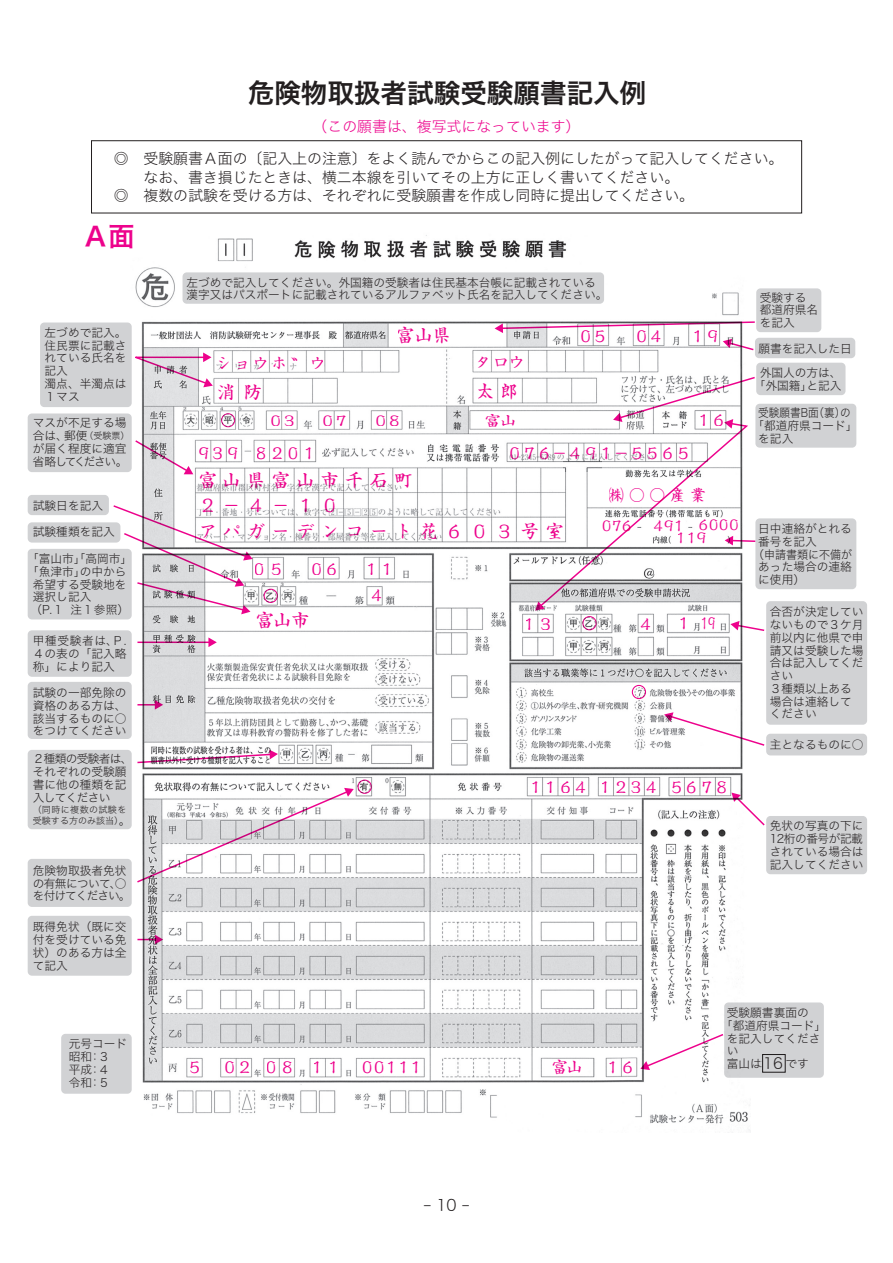
<style>
.page{position:relative;width:893px;height:1263px;background:#fff}
.page>*{position:absolute;margin:0;border:0;box-sizing:border-box;transform-origin:0 0}
.t1{font:26.55px "Hira Kaku Pro W6";color:#231f20}
.t2{font:26.1px "Hira Kaku Pro W6";color:#ed028c}
.t3{font:18px/25.5px "Sei Kai CB1 Std";letter-spacing:.365em;color:#ed028c}
.t4{font:15.75px/27px "Sei Kai CB1 Std";color:#ed028c;text-align:center}
.t5{font:15.75px "Sei Kai CB1 Std";letter-spacing:-.02em;color:#ed028c}
.t6{font:15.75px "Sei Kai CB1 Std";letter-spacing:-.04em;color:#ed028c}
.t7{font:15.75px "Hiragino Sans W2";color:#231f20}
.t8{font:15.3px "Hiragino Sans W2";color:#231f20}
.t9{font:14.85px/32.4px "Hiragino Sans W2";color:#231f20;text-align:center}
.t10{font:14.25px/12.1px "Sei Kai CB1 Std";letter-spacing:.035em;color:#ed028c}
.t11{font:14.25px "Sei Kai CB1 Std";letter-spacing:.035em;color:#ed028c;scale:1.11 1}
.t12{font:11.7px/12.8px "Hiragino Sans W2";color:#231f20}
.t13{font:11.7px/12.8px "Hiragino Sans W2";letter-spacing:-.055em;color:#231f20}
.t14{font:11.7px "Hiragino Sans W2";color:#231f20;scale:.91 1}
.t15{font:9px/10.9px "Hiragino Sans W2";letter-spacing:.02em;color:#231f20}
.s1{color:#ed028c}
.s2{font-size:9px}
.s3{font-size:11.7px}
</style>
<div class="page">
<img style="left:109px;top:235px;width:641px;height:896px">
<div style="left:28px;top:413px;width:104px;height:59px;background:#d1d2d4;border-radius:4px"></div>
<div style="left:28px;top:495px;width:81px;height:20px;background:#d1d2d4;border-radius:4px"></div>
<div style="left:183px;top:272px;width:421px;height:32px;background:#d1d2d4;border-radius:4px"></div>
<div style="left:756px;top:288px;width:65px;height:44px;background:#d1d2d4;border-radius:4px"></div>
<div style="left:755px;top:338px;width:100px;height:20px;background:#d1d2d4;border-radius:4px"></div>
<div style="left:756px;top:363px;width:89px;height:32px;background:#d1d2d4;border-radius:4px"></div>
<div style="left:755px;top:404px;width:101px;height:44px;background:#d1d2d4;border-radius:4px"></div>
<div style="left:755px;top:518px;width:101px;height:71px;background:#d1d2d4;border-radius:4px"></div>
<div style="left:766px;top:601px;width:101px;height:124px;background:#d1d2d4;border-radius:4px"></div>
<div style="left:766px;top:734px;width:101px;height:21px;background:#d1d2d4;border-radius:4px"></div>
<div style="left:766px;top:816px;width:101px;height:58px;background:#d1d2d4;border-radius:4px"></div>
<div style="left:724px;top:1002px;width:100px;height:76px;background:#d1d2d4;border-radius:4px"></div>
<div style="left:28px;top:522px;width:92px;height:21px;background:#d1d2d4;border-radius:4px"></div>
<div style="left:28px;top:549px;width:104px;height:70px;background:#d1d2d4;border-radius:4px"></div>
<div style="left:28px;top:630px;width:104px;height:47px;background:#d1d2d4;border-radius:4px"></div>
<div style="left:28px;top:682px;width:104px;height:57px;background:#d1d2d4;border-radius:4px"></div>
<div style="left:28px;top:750px;width:104px;height:79px;background:#d1d2d4;border-radius:4px"></div>
<div style="left:28px;top:859px;width:104px;height:48px;background:#d1d2d4;border-radius:4px"></div>
<div style="left:28px;top:916px;width:104px;height:60px;background:#d1d2d4;border-radius:4px"></div>
<div style="left:61px;top:1034px;width:71px;height:60px;background:#d1d2d4;border-radius:4px"></div>
<div style="left:40px;top:322px;width:92px;height:85px;background:#d1d2d4;border-radius:4px"></div>
<div style="left:91px;top:140px;width:711px;height:73px;border:1px solid #231f20"></div>
<svg style="left:535px;top:377px;width:220px;height:233px"></svg>
<svg style="left:495px;top:321px;width:260px;height:12px"></svg>
<svg style="left:723px;top:339px;width:30px;height:11px"></svg>
<svg style="left:730px;top:621px;width:34px;height:10px"></svg>
<svg style="left:664px;top:712px;width:100px;height:34px"></svg>
<svg style="left:137px;top:788px;width:217px;height:94px"></svg>
<svg style="left:137px;top:750px;width:141px;height:13px"></svg>
<svg style="left:137px;top:700px;width:26px;height:10px"></svg>
<svg style="left:137px;top:935px;width:26px;height:9px"></svg>
<hr style="left:137px;top:641px;width:73px;height:2px;background:#ed028c">
<svg style="left:208px;top:637px;width:9px;height:10px"></svg>
<svg style="left:113px;top:505px;width:140px;height:109px"></svg>
<svg style="left:135px;top:440px;width:58px;height:34px"></svg>
<svg style="left:135px;top:352px;width:78px;height:35px"></svg>
<svg style="left:731px;top:792px;width:34px;height:33px"></svg>
<svg style="left:640px;top:1034px;width:83px;height:36px"></svg>
<div style="left:762px;top:1054px;width:24px;height:19px;border:1px solid #231f20"></div>
<div style="left:264px;top:589px;width:14px;height:14px;border:1px solid #ed028c;border-radius:50%"></div>
<div style="left:582px;top:616px;width:15px;height:14px;border:1px solid #ed028c;border-radius:50%"></div>
<div style="left:632px;top:685px;width:14px;height:14px;border:1px solid #ed028c;border-radius:50%"></div>
<div style="left:358px;top:780px;width:14px;height:14px;border:1px solid #ed028c;border-radius:50%"></div>
<div style="left:221px;top:413px;width:14px;height:14px;border:1px solid #ed028c;border-radius:50%"></div>
<p class="t1" style="left:248px;top:69px;width:400px">危険物取扱者試験受験願書記入例</p>
<p class="t9" style="left:114px;top:109px;width:671px"><span class="s1">（この願書は、複写式になっています）<br></span>◎　受験願書Ａ面の〔記入上の注意〕をよく読んでからこの記入例にしたがって記入してください。</p>
<p class="t9" style="left:114px;top:167px;width:582px;line-height:18px;text-align:left">　　なお、書き損じたときは、横二本線を引いてその上方に正しく書いてください。◎　複数の試験を受ける方は、それぞれに受験願書を作成し同時に提出してください。</p>
<p class="t2" style="left:82px;top:213px;width:54px">Ａ面</p>
<p class="t12" style="left:186px;top:275px;width:422px">左づめで記入してください。外国籍の受験者は住民基本台帳に記載されている漢字又はパスポートに記載されているアルファベット氏名を記入してください。</p>
<p class="t12" style="left:760px;top:290px;width:60px">受験する都道府県名を記入</p>
<p class="t12" style="left:758px;top:336px;width:95px;line-height:23.7px">願書を記入した日外国人の方は、</p>
<p class="t12" style="left:754px;top:378px;width:89px">「外国籍」と記入</p>
<p class="t12" style="left:45px;top:325px;width:83px">左づめで記入。住民票に記載されている氏名を記入<br>濁点、半濁点は<br>１マス</p>
<h3 class="t3" style="left:397px;top:321px;width:55px">富山県</h3>
<h3 class="t4" style="left:577px;top:321px;width:32px">０５</h3>
<h3 class="t4" style="left:634px;top:321px;width:32px">０４</h3>
<h3 class="t4" style="left:689px;top:321px;width:32px">１９</h3>
<h3 class="t4" style="left:215px;top:348px;width:73px">ショウホ</h3>
<h3 class="t4" style="left:309px;top:348px;width:17px">ウ</h3>
<h3 class="t4" style="left:474px;top:346px;width:52px">タロウ</h3>
<h3 class="t3" style="left:218px;top:377px;width:45px">消防</h3>
<h3 class="t3" style="left:477px;top:376px;width:44px">太郎</h3>
<p class="t11" style="left:267px;top:409px;width:28px">０３</p>
<p class="t11" style="left:319px;top:409px;width:28px">０７</p>
<p class="t11" style="left:372px;top:409px;width:28px">０８</p>
<p class="t11" style="left:484px;top:409px;width:30px">富山</p>
<h3 class="t4" style="left:195px;top:438px;width:123px">９３９ ８２０１</h3>
<h3 class="t5" style="left:506px;top:441px;width:186px">０７６－４９１－５５６５</h3>
<h3 class="t3" style="left:198px;top:465px;width:367px">富山県富山市千石町<br>２－４－１０<br>アパガーデンコート花６０３号室</h3>
<h3 class="t4" style="left:252px;top:553px;width:34px">０５</h3>
<h3 class="t4" style="left:308px;top:553px;width:33px">０６</h3>
<h3 class="t4" style="left:364px;top:553px;width:33px">１１<br>４</h3>
<h3 class="t3" style="left:255px;top:605px;width:55px">富山市</h3>
<h3 class="t4" style="left:522px;top:608px;width:33px">１３</h3>
<h3 class="t4" style="left:638px;top:608px;width:17px">４</h3>
<h3 class="t4" style="left:675px;top:608px;width:42px">１ 19</h3>
<h3 class="t4" style="left:289px;top:338px;width:20px">、、</h3>
<p class="t14" style="left:758px;top:402px;width:103px">受験願書B面（裏）の</p>
<p class="t12" style="left:752px;top:418px;width:107px">「都道府県コード」</p>
<p class="t12" style="left:758px;top:431px;width:37px">を記入</p>
<h3 class="t4" style="left:695px;top:404px;width:32px">１６</h3>
<p class="t12" style="left:33px;top:416px;width:98px">マスが不足する場合は、郵便<span class="s2">（受験票）</span>が届く程度に適宜省略してください。</p>
<h3 class="t4" style="left:609px;top:480px;width:99px">㈱○○産業</h3>
<p class="t10" style="left:601px;top:518px;width:32px">076</p>
<p class="t10" style="left:677px;top:518px;width:31px;text-indent:-23px">491<br>119</p>
<p class="t12" style="left:33px;top:498px;width:72px">試験日を記入</p>
<p class="t12" style="left:33px;top:525px;width:83px">試験種類を記入</p>
<p class="t10" style="left:698px;top:517px;width:42px">6000</p>
<p class="t12" style="left:758px;top:521px;width:95px">日中連絡がとれる</p>
<p class="t12" style="left:758px;top:534px;width:60px">番号を記入</p>
<p class="t12" style="left:752px;top:547px;width:101px">（申請書類に不備が</p>
<p class="t12" style="left:758px;top:560px;width:95px">あった場合の連絡</p>
<p class="t12" style="left:758px;top:572px;width:48px">に使用）</p>
<p class="t12" style="left:770px;top:605px;width:95px">合否が決定していないもので３ケ月前以内に他県で申請又は受験した場合は記入してください<br>３種類以上ある場合は連絡してください</p>
<p class="t12" style="left:27px;top:551px;width:107px">「富山市「」高岡市」</p>
<p class="t12" style="left:27px;top:564px;width:101px">「魚津市」の中から</p>
<p class="t12" style="left:33px;top:577px;width:95px">希望する受験地を</p>
<p class="t12" style="left:33px;top:590px;width:60px">選択し記入</p>
<p class="t12" style="left:30px;top:602px;width:100px">（P.１　注１参照）</p>
<p class="t12" style="left:33px;top:634px;width:95px;text-align:justify">甲種受験者は、Ｐ.<br>４の表の「記入略称」により記入</p>
<p class="t12" style="left:33px;top:685px;width:95px;text-align:justify">試験の一部免除の資格のある方は、該当するものに○をつけてください</p>
<p class="t12" style="left:33px;top:752px;width:101px">２種類の受験者は、それぞれの受験願書に他の種類を記入してください</p>
<p class="t15" style="left:33px;top:804px;width:99px">（同時に複数の試験を受験する方のみ該当）<span class="s3">。</span></p>
<p class="t13" style="left:33px;top:863px;width:99px">危険物取扱者免状の有無について、○を付けてください。</p>
<p class="t12" style="left:33px;top:920px;width:95px;text-align:justify">既得免状（既に交付を受けている免状）のある方は全て記入</p>
<p class="t12" style="left:69px;top:1037px;width:60px">元号コード昭和：３<br>平成：４<br>令和：５</p>
<h3 class="t6" style="left:527px;top:774px;width:204px">１１６４１２３４５６７８</h3>
<p class="t12" style="left:770px;top:737px;width:95px">主となるものに○</p>
<p class="t12" style="left:770px;top:819px;width:95px;text-align:justify">免状の写真の下に12桁の番号が記載されている場合は記入してください</p>
<h3 class="t4" style="left:186px;top:1052px;width:156px">５ ０２ ０８ １１</h3>
<h3 class="t4" style="left:362px;top:1052px;width:61px">00111</h3>
<h3 class="t4" style="left:551px;top:1052px;width:33px">富山</h3>
<h3 class="t4" style="left:604px;top:1052px;width:33px">１６</h3>
<p class="t7" style="left:423px;top:1191px;width:48px">-10-</p>
<p class="t12" style="left:727px;top:1005px;width:95px">受験願書裏面の<br>｢都道府県コード｣を記入してください<br>富山は　　です</p>
<p class="t8" style="left:763px;top:1050px;width:21px">16</p>
</div>
